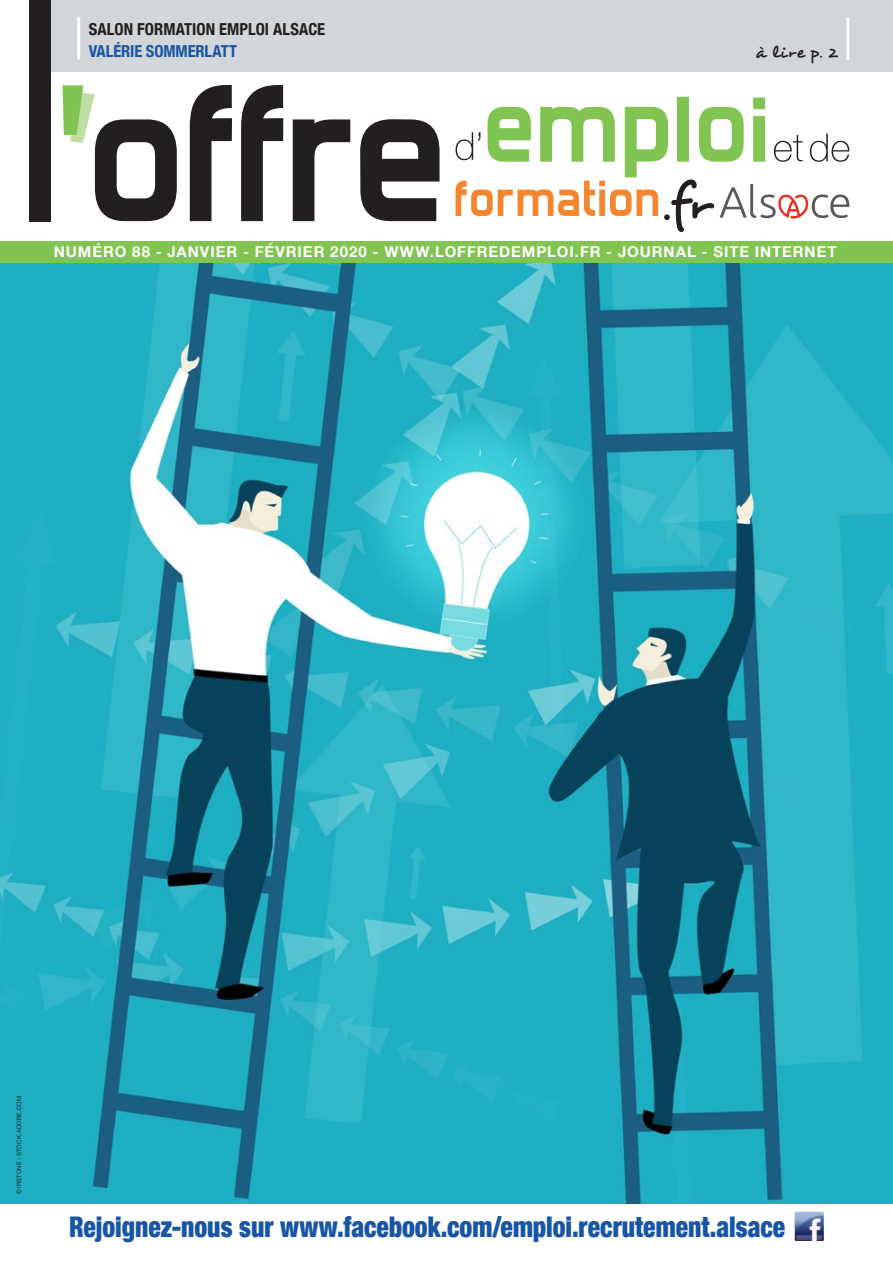
<style>
.page{position:relative;width:893px;height:1263px;background:#fff}
.page>*{position:absolute;margin:0;border:0;box-sizing:border-box;transform-origin:0 0}
.t1{font:54.3px "Desyrel";color:#231f20}
.t2{font:900 condensed 28.5px "Helvetica Neue LT Com";color:#1855a5;scale:.9 1}
.t3{font:18px "Desyrel";color:#231f20}
.t4{font:700 condensed 16.5px "Helvetica Neue LT Com";letter-spacing:.005em;color:#231f20}
.t5{font:700 condensed 16.5px "Helvetica Neue LT Com";letter-spacing:-.005em;color:#1855a5}
.t6{font:700 15px "Helvetica Neue LT Com";letter-spacing:.065em;color:#fff}
.t7{font:6px "Helvetica Neue LT Com";letter-spacing:.02em;color:#231f20}
</style>
<div class="page">
<img style="left:0;top:263px;width:893px;height:941px">
<div style="left:43px;top:0;width:850px;height:72px;background:#d3d6d8"></div>
<svg style="left:95px;top:85px;width:344px;height:136px"></svg>
<svg style="left:63px;top:85px;width:32px;height:58px"></svg>
<div style="left:29px;top:0;width:22px;height:221px;background:#231f20"></div>
<svg style="left:456px;top:97px;width:393px;height:122px"></svg>
<hr style="left:846px;top:18px;width:3px;height:42px;background:#fff">
<hr style="left:77px;top:17px;width:3px;height:43px;background:#fff">
<img style="left:795px;top:1212px;width:29px;height:29px">
<div style="left:0;top:241px;width:893px;height:22px;background:#82c451"></div>
<p class="t4" style="left:89px;top:20px;width:238px">SALON FORMATION EMPLOI ALSACE</p>
<p class="t5" style="left:89px;top:41px;width:150px">VALÉRIE SOMMERLATT</p>
<p class="t3" style="left:755px;top:41px;width:84px">à lire p. 2</p>
<h1 class="t1" style="left:662px;top:169px;width:51px">.fr</h1>
<p class="t6" style="left:54px;top:242px;width:784px">NUMÉRO 88 - JANVIER - FÉVRIER 2020 - WWW.LOFFREDEMPLOI.FR - JOURNAL - SITE INTERNET</p>
<p class="t7" style="left:15px;top:1194px;width:100px;rotate:-90deg">© IRSTONE - STOCK.ADOBE.COM</p>
<h2 class="t2" style="left:69px;top:1210px;width:797px">Rejoignez-nous sur www.facebook.com/emploi.recrutement.alsace</h2>
</div>
